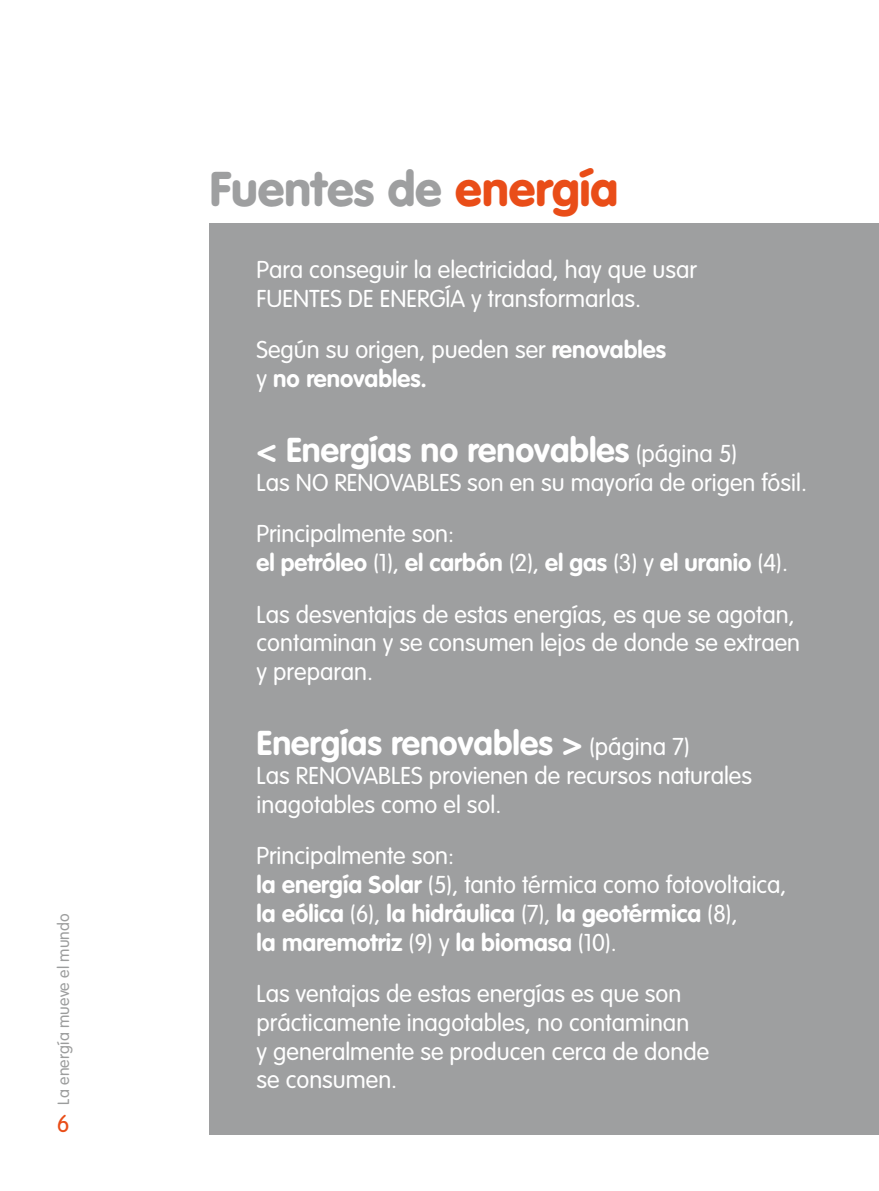
<style>
.page{position:relative;width:879px;height:1191px;background:#fff}
.page>*{position:absolute;margin:0;border:0;box-sizing:border-box;transform-origin:0 0}
.t1{font:900 48px "VAG Rounded Std";color:#9e9fa0}
.t2{font:700 34px "VAG Rounded Std";color:#fff}
.t3{font:300 24px/28.8px "VAG Rounded Std";color:#fff}
.t4{font:300 24px "VAG Rounded Std";color:#e94d18}
.t5{font:300 16px "VAG Rounded Std";letter-spacing:.01em;color:#9c9d9d}
.s1{color:#e94d18}
.s2{font-weight:700}
.s3{font-weight:300;font-size:24px}
</style>
<div class="page">
<div style="left:210px;top:223px;width:669px;height:911px;background:#9e9fa0"></div>
<p class="t5" style="left:54px;top:1104px;width:193px;rotate:-90deg">La energía mueve el mundo</p>
<p class="t4" style="left:57px;top:1110px;width:14px">6</p>
<h1 class="t1" style="left:210px;top:160px;width:410px">Fuentes de <span class="s1">energía</span></h1>
<p class="t3" style="left:257px;top:256px;width:442px">Para conseguir la electricidad, hay que usar<br>FUENTES DE ENERGÍA y transformarlas.</p>
<p class="t3" style="left:257px;top:336px;width:411px">Según su origen, pueden ser <span class="s2">renovables </span>y <span class="s2">no renovables.</span></p>
<h2 class="t2" style="left:257px;top:430px;width:482px">&lt; Energías no renovables <span class="s3">(página 5)</span></h2>
<p class="t3" style="left:257px;top:457px;width:552px;line-height:51.4px">Las NO RENOVABLES son en su mayoría de origen fósil.<br>Principalmente son:</p>
<p class="t3" style="left:257px;top:538px;width:539px;line-height:51.4px"><span class="s2">el petróleo</span> (1), <span class="s2">el carbón</span> (2), <span class="s2">el gas</span> (3) y <span class="s2">el uranio</span> (4).<br>Las desventajas de estas energías, es que se agotan,</p>
<p class="t3" style="left:257px;top:629px;width:545px">contaminan y se consumen lejos de donde se extraen y preparan.</p>
<h2 class="t2" style="left:257px;top:723px;width:435px">Energías renovables &gt; <span class="s3">(página 7)</span></h2>
<p class="t3" style="left:257px;top:762px;width:497px">Las RENOVABLES provienen de recursos naturales inagotables como el sol.</p>
<p class="t3" style="left:257px;top:842px;width:531px">Principalmente son:<br><span class="s2">la energía Solar</span> (5), tanto térmica como fotovoltaica, <span class="s2">la eólica</span> (6), <span class="s2">la hidráulica</span> (7), <span class="s2">la geotérmica</span> (8),<br><span class="s2">la maremotriz</span> (9) y <span class="s2">la biomasa</span> (10).</p>
<p class="t3" style="left:257px;top:980px;width:454px">Las ventajas de estas energías es que son prácticamente inagotables, no contaminan<br>y generalmente se producen cerca de donde se consumen.</p>
</div>
